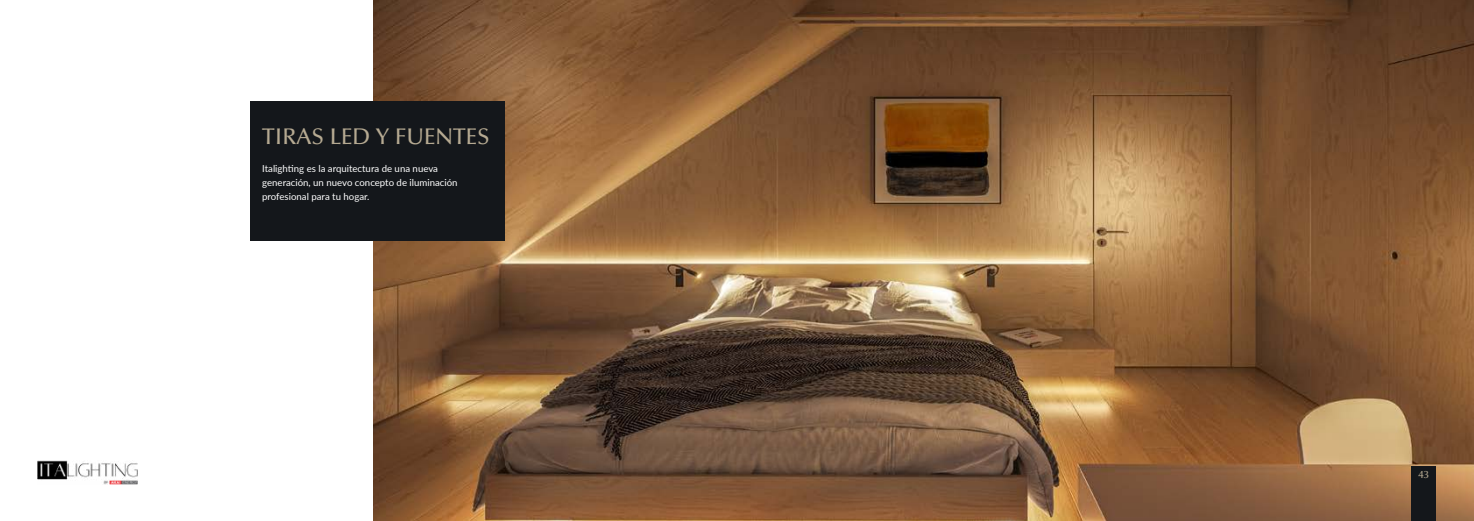
<style>
.page{position:relative;width:1474px;height:521px;background:#fff}
.page>*{position:absolute;margin:0;border:0;box-sizing:border-box;transform-origin:0 0}
.t1{font:500 22.75px "Optima LT Std";color:#b6aa92}
.t2{font:500 10.5px "Optima LT Std";color:#b6aa92}
.t3{font:9.62px/14px "Lato";color:#fff}
</style>
<div class="page">
<img style="left:374px;top:0;width:1099px;height:521px">
<img style="left:37px;top:460px;width:100px;height:25px">
<div style="left:1411px;top:466px;width:25px;height:55px;background:#14171b"></div>
<div style="left:250px;top:101px;width:254px;height:140px;background:#14171b"></div>
<h1 class="t1" style="left:262px;top:124px;width:229px">TIRAS LED Y FUENTES</h1>
<p class="t3" style="left:262px;top:161px;width:197px">Italighting es la arquitectura de una nueva generación, un nuevo concepto de iluminación profesional para tu hogar.</p>
<p class="t2" style="left:1418px;top:469px;width:12px">43</p>
</div>
